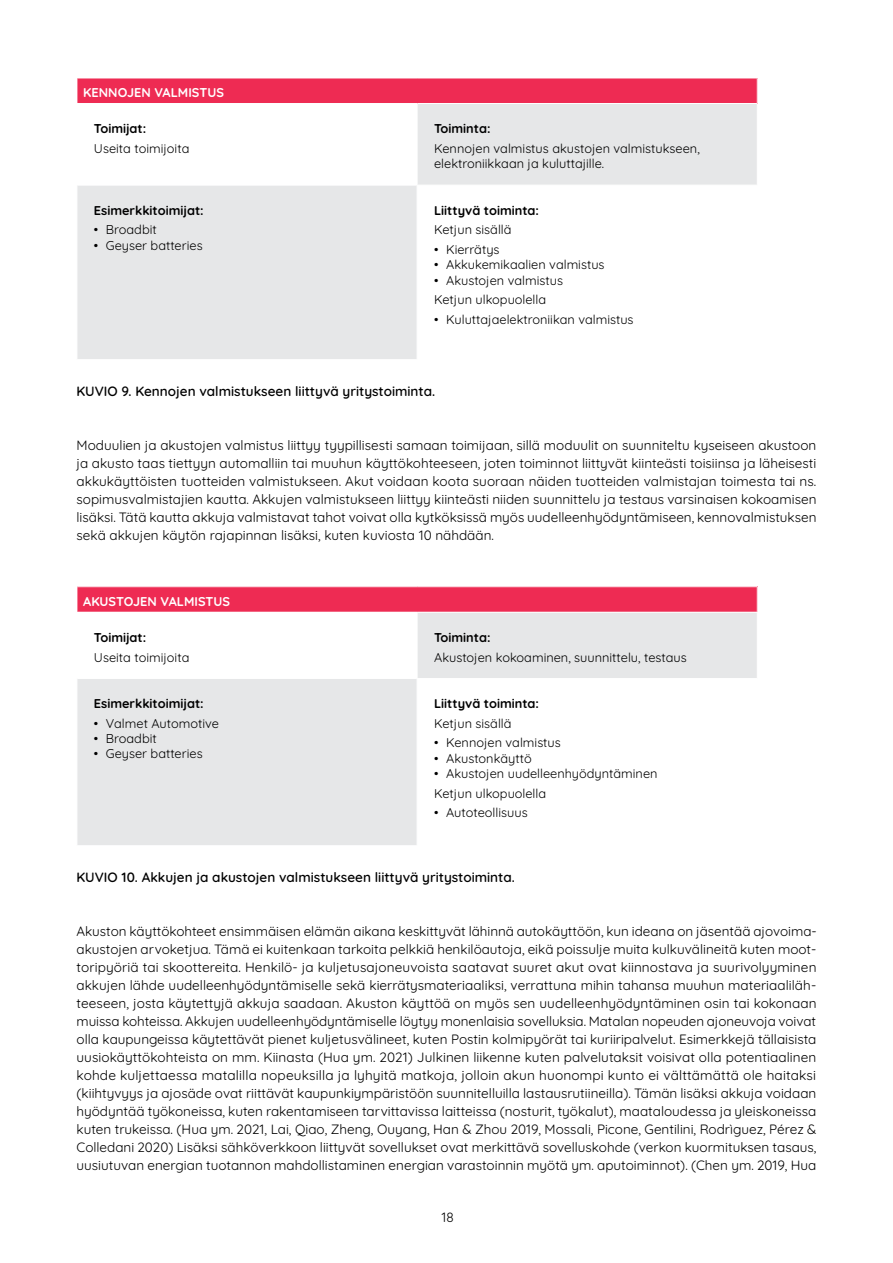
<style>
.page{position:relative;width:893px;height:1263px;background:#fff}
.page>*{position:absolute;margin:0;border:0;box-sizing:border-box;transform-origin:0 0}
.t1{font:13.5px/18px "Quicksand";color:#000;text-align:justify}
.t2{font:600 13.5px "Quicksand";color:#000}
.t3{font:12.75px/19.5px "Quicksand";color:#000}
.t4{font:700 12.75px "Quicksand";color:#000}
.t5{font:700 12.75px "Quicksand";color:#fff}
</style>
<div class="page">
<div style="left:77px;top:78px;width:680px;height:25px;background:#ee2b53"></div>
<svg style="left:78px;top:104px;width:679px;height:255px"></svg>
<hr style="left:77px;top:78px;width:340px;height:1px;background:#fff">
<svg style="left:77px;top:78px;width:1px;height:25px"></svg>
<hr style="left:417px;top:78px;width:341px;height:1px;background:#fff">
<svg style="left:757px;top:78px;width:1px;height:25px"></svg>
<hr style="left:417px;top:104px;width:1px;height:81px;background:#fff">
<hr style="left:417px;top:185px;width:341px;height:1px;background:#fff">
<hr style="left:77px;top:185px;width:340px;height:1px;background:#fff">
<hr style="left:417px;top:185px;width:1px;height:174px;background:#fff">
<div style="left:77px;top:587px;width:680px;height:25px;background:#ee2b53"></div>
<svg style="left:78px;top:613px;width:679px;height:232px"></svg>
<svg style="left:77px;top:587px;width:1px;height:25px"></svg>
<svg style="left:757px;top:587px;width:1px;height:25px"></svg>
<hr style="left:417px;top:613px;width:1px;height:65px;background:#fff">
<hr style="left:417px;top:678px;width:341px;height:1px;background:#fff">
<hr style="left:77px;top:678px;width:340px;height:1px;background:#fff">
<hr style="left:417px;top:679px;width:1px;height:166px;background:#fff">
<p class="t5" style="left:83px;top:83px;width:142px">KENNOJEN VALMISTUS</p>
<p class="t4" style="left:94px;top:119px;width:54px">Toimijat:</p>
<p class="t3" style="left:94px;top:137px;width:97px">Useita toimijoita</p>
<p class="t4" style="left:94px;top:200px;width:111px">Esimerkkitoimijat:</p>
<p class="t3" style="left:94px;top:219px;width:64px">• Broadbit</p>
<p class="t3" style="left:94px;top:234px;width:110px">• Geyser batteries</p>
<p class="t4" style="left:434px;top:119px;width:58px">Toiminta:</p>
<p class="t3" style="left:434px;top:139px;width:267px;line-height:15.3px">Kennojen valmistus akustojen valmistukseen, elektroniikkaan ja kuluttajille.</p>
<p class="t4" style="left:434px;top:200px;width:106px">Liittyvä toiminta:</p>
<p class="t3" style="left:434px;top:219px;width:79px">Ketjun sisällä</p>
<p class="t3" style="left:434px;top:238px;width:67px">• Kierrätys</p>
<p class="t3" style="left:434px;top:254px;width:172px">• Akkukemikaalien valmistus</p>
<p class="t3" style="left:434px;top:269px;width:130px">• Akustojen valmistus<br>Ketjun ulkopuolella</p>
<p class="t3" style="left:434px;top:308px;width:201px">• Kuluttajaelektroniikan valmistus</p>
<p class="t2" style="left:77px;top:381px;width:360px">KUVIO 9. Kennojen valmistukseen liittyvä yritystoiminta.</p>
<p class="t1" style="left:77px;top:435px;width:741px">Moduulien ja akustojen valmistus liittyy tyypillisesti samaan toimijaan, sillä moduulit on suunniteltu kyseiseen akustoon ja akusto taas tiettyyn automalliin tai muuhun käyttökohteeseen, joten toiminnot liittyvät kiinteästi toisiinsa ja läheisesti akkukäyttöisten tuotteiden valmistukseen. Akut voidaan koota suoraan näiden tuotteiden valmistajan toimesta tai ns. sopimusvalmistajien kautta. Akkujen valmistukseen liittyy kiinteästi niiden suunnittelu ja testaus varsinaisen kokoamisen lisäksi. Tätä kautta akkuja valmistavat tahot voivat olla kytköksissä myös uudelleenhyödyntämiseen, kennovalmistuksen sekä akkujen käytön rajapinnan lisäksi, kuten kuviosta 10 nähdään.</p>
<p class="t5" style="left:83px;top:591px;width:148px">AKUSTOJEN VALMISTUS</p>
<p class="t4" style="left:94px;top:627px;width:54px">Toimijat:</p>
<p class="t3" style="left:94px;top:646px;width:97px">Useita toimijoita</p>
<p class="t4" style="left:94px;top:694px;width:111px">Esimerkkitoimijat:</p>
<p class="t3" style="left:94px;top:712px;width:127px">• Valmet Automotive</p>
<p class="t3" style="left:94px;top:728px;width:64px">• Broadbit</p>
<p class="t3" style="left:94px;top:743px;width:110px">• Geyser batteries</p>
<p class="t4" style="left:434px;top:627px;width:58px">Toiminta:</p>
<p class="t3" style="left:434px;top:646px;width:254px">Akustojen kokoaminen, suunnittelu, testaus</p>
<p class="t4" style="left:434px;top:694px;width:106px">Liittyvä toiminta:</p>
<p class="t3" style="left:434px;top:712px;width:79px">Ketjun sisällä</p>
<p class="t3" style="left:434px;top:732px;width:128px">• Kennojen valmistus</p>
<p class="t3" style="left:434px;top:747px;width:99px">• Akustonkäyttö</p>
<p class="t3" style="left:434px;top:762px;width:225px">• Akustojen uudelleenhyödyntäminen<br>Ketjun ulkopuolella</p>
<p class="t3" style="left:434px;top:801px;width:95px">• Autoteollisuus</p>
<p class="t2" style="left:77px;top:867px;width:440px">KUVIO 10. Akkujen ja akustojen valmistukseen liittyvä yritystoiminta.</p>
<p class="t1" style="left:77px;top:921px;width:742px">Akuston käyttökohteet ensimmäisen elämän aikana keskittyvät lähinnä autokäyttöön, kun ideana on jäsentää ajovoima&shy;akustojen arvoketjua. Tämä ei kuitenkaan tarkoita pelkkiä henkilöautoja, eikä poissulje muita kulkuvälineitä kuten moot&shy;toripyöriä tai skoottereita. Henkilö- ja kuljetusajoneuvoista saatavat suuret akut ovat kiinnostava ja suurivolyyminen akkujen lähde uudelleenhyödyntämiselle sekä kierrätysmateriaaliksi, verrattuna mihin tahansa muuhun materiaaliläh&shy;teeseen, josta käytettyjä akkuja saadaan. Akuston käyttöä on myös sen uudelleenhyödyntäminen osin tai kokonaan muissa kohteissa. Akkujen uudelleenhyödyntämiselle löytyy monenlaisia sovelluksia. Matalan nopeuden ajoneuvoja voivat olla kaupungeissa käytettävät pienet kuljetusvälineet, kuten Postin kolmipyörät tai kuriiripalvelut. Esimerkkejä tällaisista uusiokäyttökohteista on mm. Kiinasta (Hua ym. 2021) Julkinen liikenne kuten palvelutaksit voisivat olla potentiaalinen kohde kuljettaessa matalilla nopeuksilla ja lyhyitä matkoja, jolloin akun huonompi kunto ei välttämättä ole haitaksi (kiihtyvyys ja ajosäde ovat riittävät kaupunkiympäristöön suunnitelluilla lastausrutiineilla). Tämän lisäksi akkuja voidaan hyödyntää työkoneissa, kuten rakentamiseen tarvittavissa laitteissa (nosturit, työkalut), maataloudessa ja yleiskoneissa kuten trukeissa. (Hua ym. 2021, Lai, Qiao, Zheng, Ouyang, Han &amp; Zhou 2019, Mossali, Picone, Gentilini, Rodrìguez, Pérez &amp; Colledani 2020) Lisäksi sähköverkkoon liittyvät sovellukset ovat merkittävä sovelluskohde (verkon kuormituksen tasaus, uusiutuvan energian tuotannon mahdollistaminen energian varastoinnin myötä ym. aputoiminnot). (Chen ym. 2019, Hua</p>
<p class="t1" style="left:441px;top:1206px;width:14px">18</p>
</div>
